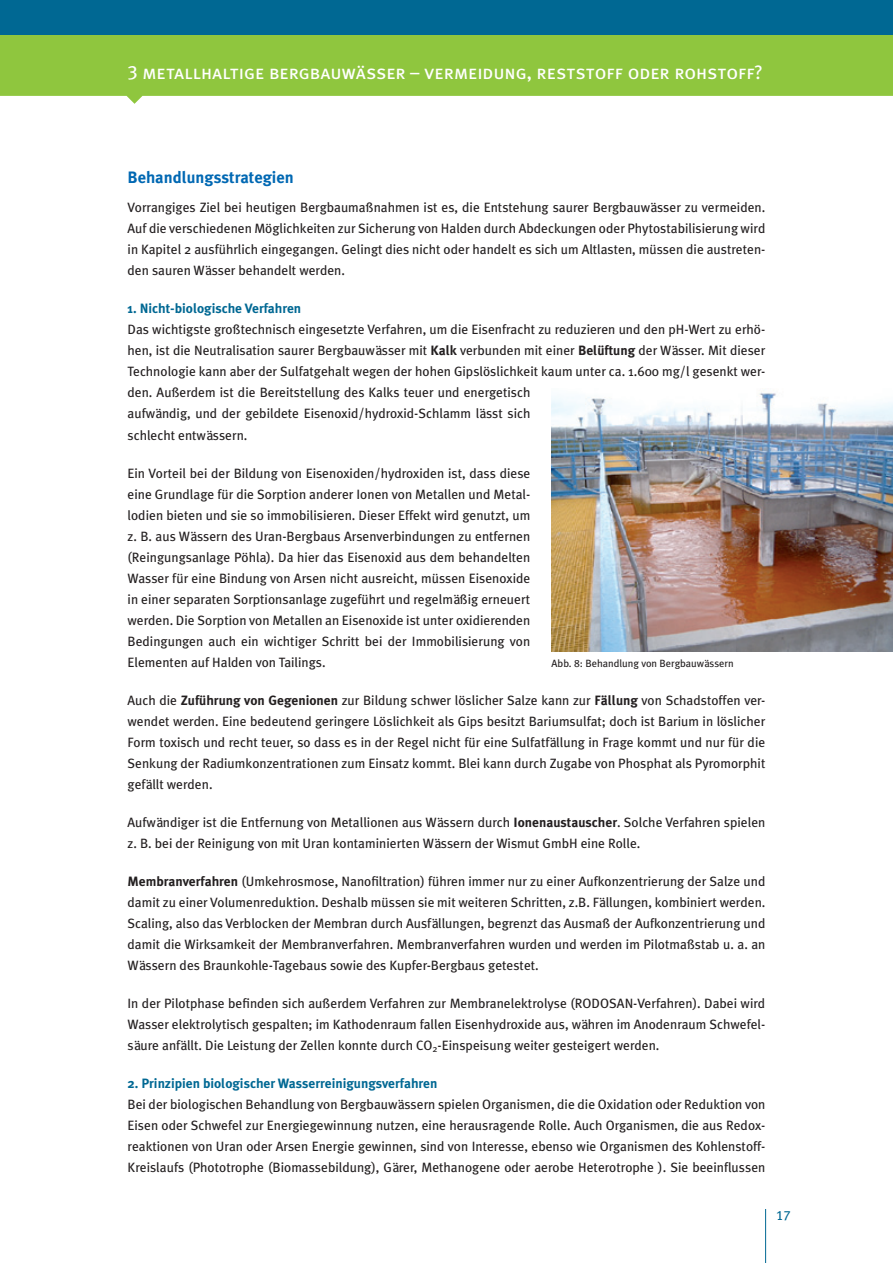
<style>
.page{position:relative;width:893px;height:1263px;background:#fff}
.page>*{position:absolute;margin:0;border:0;box-sizing:border-box;transform-origin:0 0}
.t1{font:19.5px "Meta Plus Book Caps";color:#fff}
.t2{font:700 16.5px "Meta Plus";color:#0168b3}
.t3{font:13.5px/21px "Meta Plus";color:#231f20;text-align:justify}
.t4{font:700 13.5px "Meta Plus";color:#006893}
.t5{font:13.5px "Meta Plus Book Caps";color:#006893}
.t6{font:10.5px "Meta Plus";color:#231f20}
.s1{font-weight:700}
</style>
<div class="page">
<svg style="left:0;top:34px;width:893px;height:70px;background:#99cb55"></svg>
<div style="left:0;top:0;width:893px;height:34px;background:#006893"></div>
<hr style="left:765px;top:1209px;width:1px;height:54px;background:#006893">
<img style="left:552px;top:392px;width:341px;height:260px">
<h1 class="t1" style="left:128px;top:61px;width:637px">3 metallhaltige bergbauwässer – vermeidung, reststoff oder rohstoff?</h1>
<p class="t2" style="left:128px;top:168px;width:168px">Behandlungsstrategien</p>
<p class="t3" style="left:128px;top:197px;width:639px">Vorrangiges Ziel bei heutigen Bergbaumaßnahmen ist es, die Entstehung saurer Bergbauwässer zu vermeiden.<br>Auf die verschiedenen Möglichkeiten zur Sicherung von Halden durch Abdeckungen oder Phytostabilisierung wird in Kapitel 2 ausführlich eingegangen. Gelingt dies nicht oder handelt es sich um Altlasten, müssen die austreten&shy;den sauren Wässer behandelt werden.</p>
<p class="t4" style="left:128px;top:301px;width:175px">1. Nicht-biologische Verfahren</p>
<p class="t3" style="left:128px;top:319px;width:639px;text-align:left">Das wichtigste großtechnisch eingesetzte Verfahren, um die Eisenfracht zu reduzieren und den pH-Wert zu erhö&shy;hen, ist die Neutralisation saurer Bergbauwässer mit <span class="s1">Kalk</span> verbunden mit einer <span class="s1">Belüftung</span> der Wässer. Mit dieser Technologie kann aber der Sulfatgehalt wegen der hohen Gipslöslichkeit kaum unter ca. 1.600 mg/l gesenkt wer&shy;den. Außerdem ist die Bereitstellung des Kalks teuer und energetisch<br>aufwändig, und der gebildete Eisenoxid/hydroxid-Schlamm lässt sich<br>schlecht entwässern.</p>
<p class="t3" style="left:128px;top:462px;width:404px">Ein Vorteil bei der Bildung von Eisenoxiden/hydroxiden ist, dass diese eine Grundlage für die Sorption anderer Ionen von Metallen und Metal&shy;lodien bieten und sie so immobilisieren. Dieser Effekt wird genutzt, um z. B. aus Wässern des Uran-Bergbaus Arsenverbindungen zu entfernen (Reingungsanlage Pöhla). Da hier das Eisenoxid aus dem behandelten Wasser für eine Bindung von Arsen nicht ausreicht, müssen Eisenoxide in einer separaten Sorptionsanlage zugeführt und regelmäßig erneuert werden. Die Sorption von Metallen an Eisenoxide ist unter oxidierenden Bedingungen auch ein wichtiger Schritt bei der Immobilisierung von Elementen auf Halden von Tailings.</p>
<p class="t3" style="left:128px;top:689px;width:639px">Auch die <span class="s1">Zuführung von Gegenionen</span> zur Bildung schwer löslicher Salze kann zur <span class="s1">Fällung</span> von Schadstoffen ver&shy;wendet werden. Eine bedeutend geringere Löslichkeit als Gips besitzt Bariumsulfat; doch ist Barium in löslicher Form toxisch und recht teuer, so dass es in der Regel nicht für eine Sulfatfällung in Frage kommt und nur für die Senkung der Radiumkonzentrationen zum Einsatz kommt. Blei kann durch Zugabe von Phosphat als Pyromorphit gefällt werden.</p>
<p class="t3" style="left:128px;top:811px;width:639px">Aufwändiger ist die Entfernung von Metallionen aus Wässern durch <span class="s1">Ionenaustauscher</span>. Solche Verfahren spielen z. B. bei der Reinigung von mit Uran kontaminierten Wässern der Wismut GmbH eine Rolle.</p>
<p class="t3" style="left:128px;top:870px;width:639px"><span class="s1">Membranverfahren</span> (Umkehrosmose, Nanofiltration) führen immer nur zu einer Aufkonzentrierung der Salze und damit zu einer Volumenreduktion. Deshalb müssen sie mit weiteren Schritten, z.B. Fällungen, kombiniert werden.<br>Scaling, also das Verblocken der Membran durch Ausfällungen, begrenzt das Ausmaß der Aufkonzentrierung und damit die Wirksamkeit der Membranverfahren. Membranverfahren wurden und werden im Pilotmaßstab u. a. an Wässern des Braunkohle-Tagebaus sowie des Kupfer-Bergbaus getestet.</p>
<p class="t3" style="left:128px;top:992px;width:639px">In der Pilotphase befinden sich außerdem Verfahren zur Membranelektrolyse (RODOSAN-Verfahren). Dabei wird Wasser elektrolytisch gespalten; im Kathodenraum fallen Eisenhydroxide aus, währen im Anodenraum Schwefel&shy;säure anfällt. Die Leistung der Zellen konnte durch CO<sub>2</sub>-Einspeisung weiter gesteigert werden.</p>
<p class="t4" style="left:128px;top:1075px;width:311px">2. Prinzipien biologischer Wasserreinigungsverfahren</p>
<p class="t3" style="left:128px;top:1093px;width:639px">Bei der biologischen Behandlung von Bergbauwässern spielen Organismen, die die Oxidation oder Reduktion von Eisen oder Schwefel zur Energiegewinnung nutzen, eine herausragende Rolle. Auch Organismen, die aus Redox&shy;reaktionen von Uran oder Arsen Energie gewinnen, sind von Interesse, ebenso wie Organismen des Kohlenstoff-Kreislaufs (Phototrophe (Biomassebildung), Gärer, Methanogene oder aerobe Heterotrophe ). Sie beeinflussen</p>
<p class="t6" style="left:552px;top:658px;width:184px">Abb. 8: Behandlung von Bergbauwässern</p>
<p class="t5" style="left:776px;top:1207px;width:16px">17</p>
</div>
